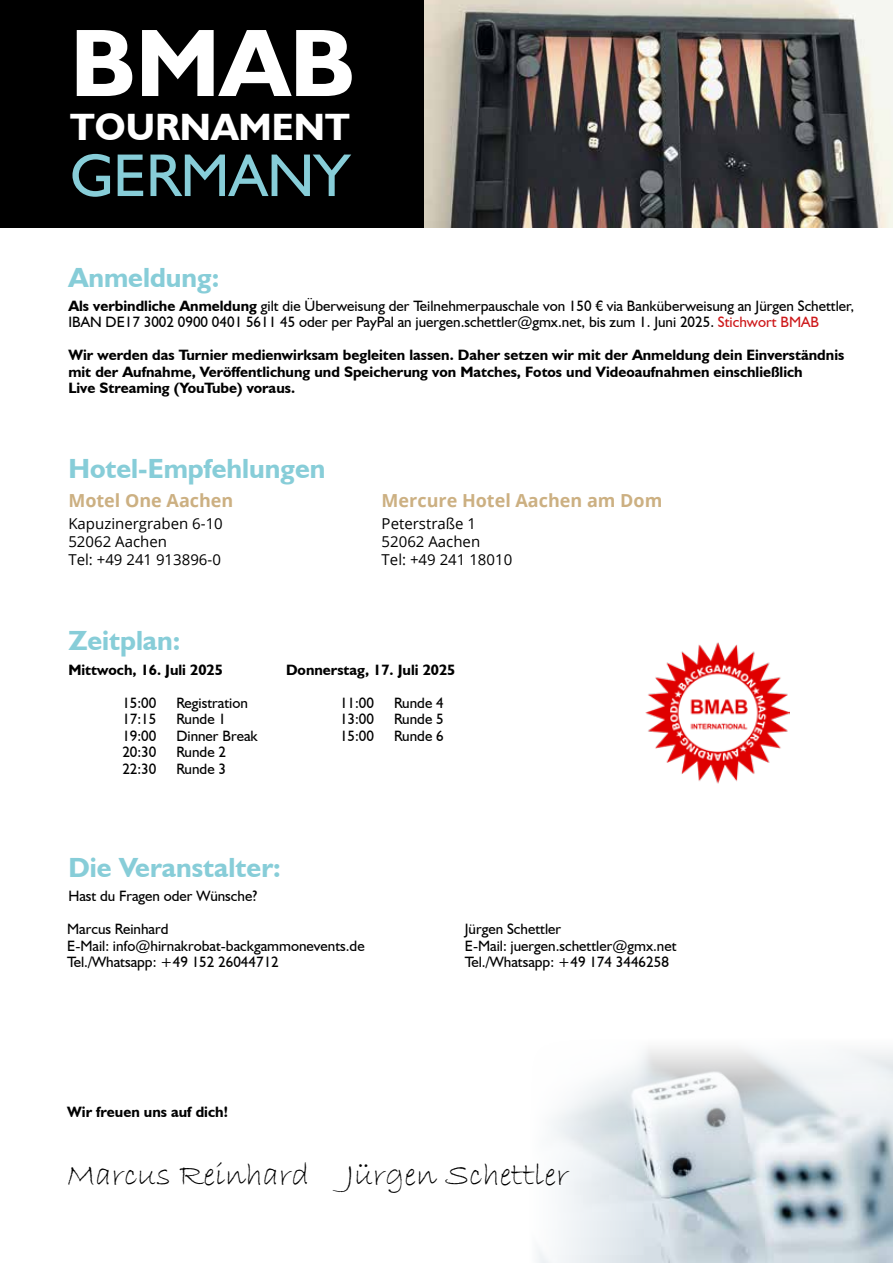
<style>
.page{position:relative;width:893px;height:1263px;background:#fff}
.page>*{position:absolute;margin:0;border:0;box-sizing:border-box;transform-origin:0 0}
.t1{font:700 96.6px "Humanist 521 BT";color:#fff}
.t2{font:60.75px "Humanist 521 BT";color:#87cdd8}
.t3{font:700 38.1px "Humanist 521 BT";color:#fff}
.t4{font:33px "Bradley Hand ITC";color:#000}
.t5{font:700 27.75px "Humanist 521 BT";color:#87cdd8}
.t6{font:700 18px "Open Sans";color:#ccb082}
.t7{font:15px/16.5px "Humanist 521 BT";color:#000}
.t8{font:700 15px/16.5px "Humanist 521 BT";color:#000}
.t9{font:15px/18px "Open Sans";color:#000}
.s1{font-weight:700}
.s2{color:#cd1719}
</style>
<div class="page">
<img style="left:537px;top:1048px;width:356px;height:215px">
<div style="left:0;top:0;width:424px;height:227px;background:#000"></div>
<img style="left:424px;top:0;width:469px;height:227px">
<img style="left:645px;top:642px;width:144px;height:142px">
<h1 class="t1" style="left:70px;top:3px;width:286px">BMAB</h1>
<h3 class="t3" style="left:70px;top:103px;width:281px">TOURNAMENT</h3>
<h2 class="t2" style="left:70px;top:138px;width:281px">GERMANY</h2>
<h3 class="t5" style="left:68px;top:260px;width:152px">Anmeldung:</h3>
<p class="t7" style="left:68px;top:297px;width:787px"><span class="s1">Als verbindliche Anmeldung</span> gilt die Überweisung der Teilnehmerpauschale von 150 € via Banküberweisung an Jürgen Schettler,<br>IBAN DE17 3002 0900 0401 5611 45 oder per PayPal an juergen.schettler@gmx.net, bis zum 1. Juni 2025. <span class="s2">Stichwort BMAB</span></p>
<p class="t8" style="left:68px;top:346px;width:777px">Wir werden das Turnier medienwirksam begleiten lassen. Daher setzen wir mit der Anmeldung dein Einverständnis mit der Aufnahme, Veröffentlichung und Speicherung von Matches, Fotos und Videoaufnahmen einschließlich<br>Live Streaming (YouTube) voraus.</p>
<h3 class="t5" style="left:68px;top:451px;width:259px">Hotel-Empfehlungen</h3>
<p class="t6" style="left:68px;top:487px;width:167px">Motel One Aachen</p>
<p class="t9" style="left:68px;top:514px;width:156px">Kapuzinergraben 6-10<br>52062 Aachen<br>Tel: +49 241 913896-0</p>
<h3 class="t5" style="left:68px;top:623px;width:114px">Zeitplan:</h3>
<p class="t6" style="left:382px;top:487px;width:282px">Mercure Hotel Aachen am Dom</p>
<p class="t9" style="left:382px;top:514px;width:132px">Peterstraße 1<br>52062 Aachen<br>Tel: +49 241 18010</p>
<p class="t8" style="left:68px;top:661px;width:156px">Mittwoch, 16. Juli 2025</p>
<p class="t7" style="left:122px;top:694px;width:36px">15:00</p>
<p class="t7" style="left:176px;top:694px;width:73px">Registration</p>
<p class="t7" style="left:122px;top:710px;width:36px">17:15</p>
<p class="t7" style="left:176px;top:710px;width:51px">Runde 1</p>
<p class="t7" style="left:122px;top:727px;width:36px">19:00</p>
<p class="t7" style="left:176px;top:727px;width:83px">Dinner Break</p>
<p class="t7" style="left:122px;top:743px;width:36px">20:30</p>
<p class="t7" style="left:176px;top:743px;width:51px">Runde 2</p>
<p class="t7" style="left:122px;top:760px;width:36px">22:30</p>
<p class="t7" style="left:176px;top:760px;width:51px">Runde 3</p>
<p class="t8" style="left:286px;top:661px;width:171px">Donnerstag, 17. Juli 2025</p>
<p class="t7" style="left:340px;top:694px;width:36px">11:00</p>
<p class="t7" style="left:394px;top:694px;width:51px">Runde 4</p>
<p class="t7" style="left:340px;top:710px;width:36px">13:00</p>
<p class="t7" style="left:394px;top:710px;width:51px">Runde 5</p>
<p class="t7" style="left:340px;top:727px;width:36px">15:00</p>
<p class="t7" style="left:394px;top:727px;width:51px">Runde 6</p>
<h3 class="t5" style="left:68px;top:850px;width:214px">Die Veranstalter:</h3>
<p class="t7" style="left:68px;top:888px;width:190px">Hast du Fragen oder Wünsche?</p>
<p class="t7" style="left:67px;top:921px;width:299px">Marcus Reinhard<br>E-Mail: info@hirnakrobat-backgammonevents.de<br>Tel./Whatsapp: +49 152 26044712</p>
<p class="t7" style="left:465px;top:921px;width:213px">Jürgen Schettler<br>E-Mail: juergen.schettler@gmx.net<br>Tel./Whatsapp: +49 174 3446258</p>
<p class="t8" style="left:67px;top:1103px;width:163px">Wir freuen uns auf dich!</p>
<h3 class="t4" style="left:67px;top:1154px;width:503px">Marcus Reinhard Jürgen Schettler</h3>
</div>
